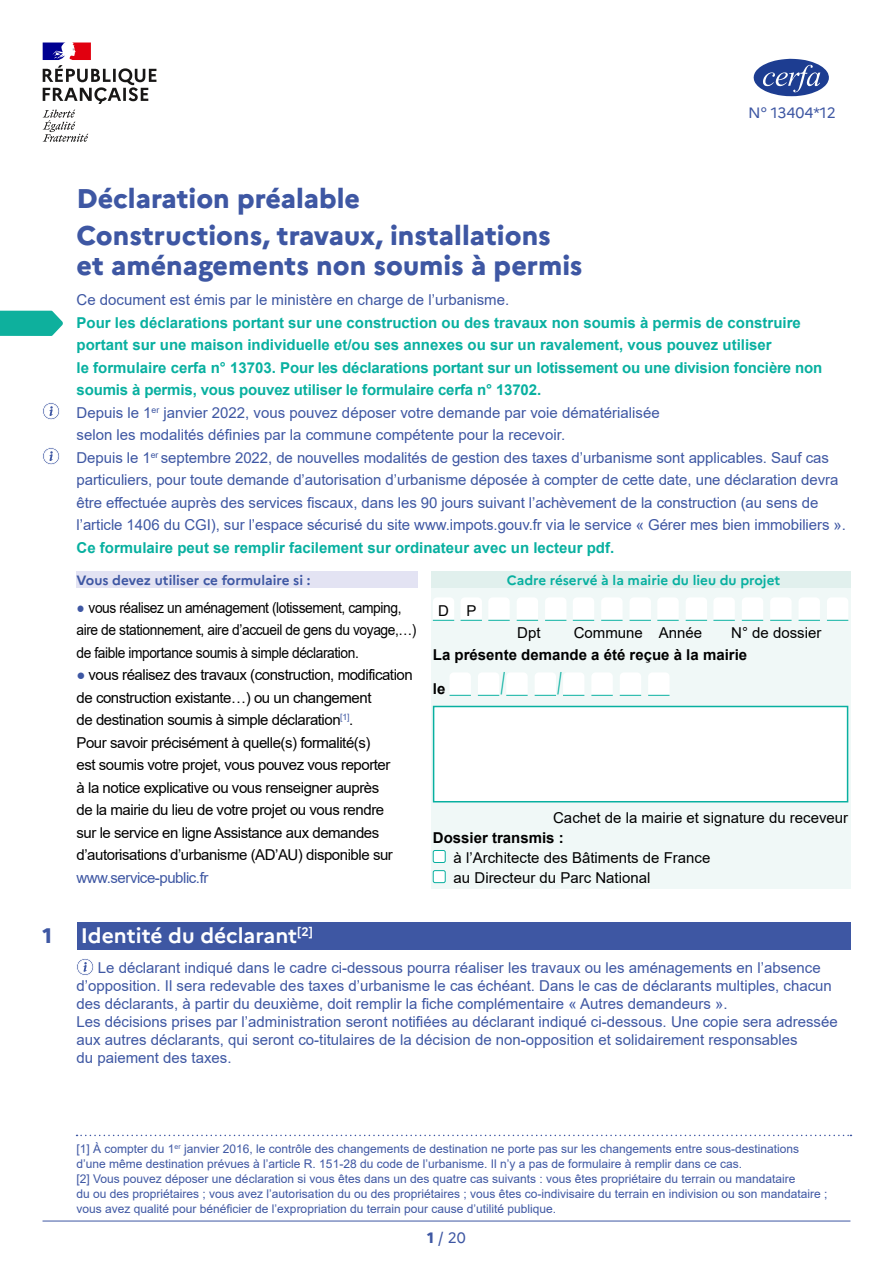
<style>
.page{position:relative;width:893px;height:1263px;background:#fff}
.page>*{position:absolute;margin:0;border:0;box-sizing:border-box;transform-origin:0 0}
.t1{font:30px "Arial";color:#08b0a0;scale:.5 1}
.h1_-_titre_cerfa{font:800 27px/30px "Marianne";color:#3e57a3}
.h2_-_titre_cadre{font:700 21px "Marianne";color:#fff}
.h2_-_titre_cadre-2{font:800 21px "Marianne";color:#3e57a3}
.LigneBleue_SousTitre{font:15px/22.5px "Arial";letter-spacing:-.005em;color:#3e57a3}
.h2_sous_titre_inform{font:15px/18px "Arial";color:#3e57a3}
.sur-titre_champs_-_n{font:15px/22.5px "Arial";letter-spacing:-.03em;color:#000}
.Ligne_Verte{font:700 15px/22.5px "Arial";color:#08b0a0}
.sur-titre_champs_-_n-2{font:15px/22.5px "Arial";letter-spacing:-.03em;color:#000;scale:.92 1}
.UtilisationFormulair{font:15px "Arial";color:#000}
.UtilisationFormulair-2{font:700 15px "Arial";color:#000}
.t2{font:15px "Marianne";letter-spacing:-.005em;color:#3e57a3}
.case_Mairie{font:15px "Arial";color:#000}
.UtilisationFormulair-3{font:700 13.5px "Marianne";color:#08b0a0}
.UtilisationFormulair-4{font:700 13.5px "Marianne";color:#3e57a3}
.notes_sans_filet{font:12px/15px "Arial";color:#3e57a3}
.notes{font:12px/15px "Arial";color:#3e57a3}
.s1{color:#3e57a3}
.s2{font-weight:800}
</style>
<div class="page">
<hr style="left:43px;top:1221px;width:807px;height:1px;background:#3e57a3">
<svg style="left:43px;top:43px;width:113px;height:61px"></svg>
<svg style="left:43px;top:110px;width:45px;height:32px"></svg>
<svg style="left:753px;top:59px;width:76px;height:37px"></svg>
<svg style="left:43px;top:403px;width:17px;height:17px"></svg>
<svg style="left:43px;top:448px;width:17px;height:17px"></svg>
<div style="left:77px;top:571px;width:341px;height:17px;background:#e3e3f3"></div>
<div style="left:431px;top:571px;width:419px;height:17px;background:#e1f0ed"></div>
<div style="left:431px;top:588px;width:419px;height:301px;background:#f0f8f7"></div>
<svg style="left:433px;top:598px;width:21px;height:23px"></svg>
<svg style="left:461px;top:598px;width:21px;height:23px"></svg>
<svg style="left:488px;top:598px;width:22px;height:23px"></svg>
<svg style="left:517px;top:598px;width:21px;height:23px"></svg>
<svg style="left:545px;top:598px;width:21px;height:23px"></svg>
<svg style="left:573px;top:598px;width:21px;height:23px"></svg>
<svg style="left:601px;top:598px;width:22px;height:23px"></svg>
<svg style="left:630px;top:598px;width:21px;height:23px"></svg>
<svg style="left:657px;top:598px;width:22px;height:23px"></svg>
<svg style="left:686px;top:598px;width:21px;height:23px"></svg>
<svg style="left:713px;top:598px;width:22px;height:23px"></svg>
<svg style="left:742px;top:598px;width:21px;height:23px"></svg>
<svg style="left:770px;top:598px;width:22px;height:23px"></svg>
<svg style="left:798px;top:598px;width:22px;height:23px"></svg>
<svg style="left:827px;top:598px;width:21px;height:23px"></svg>
<svg style="left:449px;top:673px;width:22px;height:23px"></svg>
<svg style="left:478px;top:673px;width:21px;height:23px"></svg>
<svg style="left:506px;top:673px;width:22px;height:23px"></svg>
<svg style="left:535px;top:673px;width:21px;height:23px"></svg>
<svg style="left:563px;top:673px;width:21px;height:23px"></svg>
<svg style="left:591px;top:673px;width:22px;height:23px"></svg>
<svg style="left:620px;top:673px;width:21px;height:23px"></svg>
<svg style="left:648px;top:673px;width:21px;height:23px"></svg>
<div style="left:434px;top:706px;width:414px;height:96px;background:#fff"></div>
<div style="left:433px;top:706px;width:415px;height:96px;border:2px solid #08b0a0"></div>
<div style="left:433px;top:850px;width:12px;height:12px;background:#fff;border-radius:2px"></div>
<div style="left:433px;top:850px;width:13px;height:13px;border:1px solid #08b0a0;border-radius:2px"></div>
<div style="left:433px;top:871px;width:12px;height:12px;background:#fff;border-radius:2px"></div>
<div style="left:433px;top:870px;width:13px;height:13px;border:1px solid #08b0a0;border-radius:2px"></div>
<svg style="left:0;top:311px;width:63px;height:25px;background:#21b6a5"></svg>
<svg style="left:77px;top:1135px;width:774px;height:1px"></svg>
<div style="left:77px;top:923px;width:773px;height:27px;background:#3e57a3"></div>
<svg style="left:77px;top:958px;width:17px;height:17px"></svg>
<p class="t2" style="left:748px;top:101px;width:89px">N° 13404*12</p>
<p class="h1_-_titre_cerfa" style="left:77px;top:183px;width:285px">Déclaration préalable</p>
<p class="h1_-_titre_cerfa" style="left:77px;top:220px;width:507px">Constructions, travaux, installations et aménagements non soumis à permis</p>
<p class="LigneBleue_SousTitre" style="left:77px;top:288px;width:434px">Ce document est émis par le ministère en charge de l’urbanisme.</p>
<p class="Ligne_Verte" style="left:77px;top:311px;width:747px">Pour les déclarations portant sur une construction ou des travaux non soumis à permis de construire portant sur une maison individuelle et/ou ses annexes ou sur un ravalement, vous pouvez utiliser<br>le formulaire cerfa n° 13703. Pour les déclarations portant sur un lotissement ou une division foncière non soumis à permis, vous pouvez utiliser le formulaire cerfa n° 13702.</p>
<p class="LigneBleue_SousTitre" style="left:77px;top:401px;width:585px">Depuis le 1<sup>er</sup> janvier 2022, vous pouvez déposer votre demande par voie dématérialisée selon les modalités définies par la commune compétente pour la recevoir.</p>
<p class="LigneBleue_SousTitre" style="left:77px;top:446px;width:771px">Depuis le 1<sup>er</sup> septembre 2022, de nouvelles modalités de gestion des taxes d’urbanisme sont applicables. Sauf cas particuliers, pour toute demande d’autorisation d’urbanisme déposée à compter de cette date, une déclaration devra être effectuée auprès des services fiscaux, dans les 90 jours suivant l’achèvement de la construction (au sens de l’article 1406 du CGI), sur l’espace sécurisé du site www.impots.gouv.fr via le service « Gérer mes bien immobiliers ».</p>
<p class="Ligne_Verte" style="left:77px;top:536px;width:539px">Ce formulaire peut se remplir facilement sur ordinateur avec un lecteur pdf.</p>
<p class="UtilisationFormulair-4" style="left:77px;top:572px;width:235px">Vous devez utiliser ce formulaire si :</p>
<p class="UtilisationFormulair-3" style="left:507px;top:572px;width:275px">Cadre réservé à la mairie du lieu du projet</p>
<p class="sur-titre_champs_-_n-2" style="left:77px;top:596px;width:371px"><span class="s1">●</span> vous réalisez un aménagement (lotissement, camping, aire de stationnement, aire d’accueil de gens du voyage,…) de faible importance soumis à simple déclaration.</p>
<p class="sur-titre_champs_-_n" style="left:77px;top:663px;width:338px"><span class="s1">●</span> vous réalisez des travaux (construction, modification de construction existante…) ou un changement<br>de destination soumis à simple déclaration<sup>[1]</sup>.</p>
<p class="sur-titre_champs_-_n" style="left:77px;top:731px;width:318px">Pour savoir précisément à quelle(s) formalité(s) est soumis votre projet, vous pouvez vous reporter à la notice explicative ou vous renseigner auprès de la mairie du lieu de votre projet ou vous rendre sur le service en ligne Assistance aux demandes d’autorisations d’urbanisme (AD’AU) disponible sur <span class="s1">www.service-public.fr</span></p>
<p class="case_Mairie" style="left:438px;top:600px;width:12px">D</p>
<p class="case_Mairie" style="left:466px;top:600px;width:12px">P</p>
<p class="UtilisationFormulair" style="left:517px;top:622px;width:25px">Dpt</p>
<p class="UtilisationFormulair" style="left:574px;top:622px;width:130px">Commune Année</p>
<p class="UtilisationFormulair" style="left:731px;top:622px;width:92px">N° de dossier</p>
<p class="UtilisationFormulair-2" style="left:433px;top:644px;width:316px">La présente demande a été reçue à la mairie</p>
<p class="UtilisationFormulair-2" style="left:433px;top:678px;width:14px">le</p>
<p class="t1" style="left:501px;top:663px;width:10px">/</p>
<p class="t1" style="left:557px;top:663px;width:10px">/</p>
<p class="UtilisationFormulair" style="left:553px;top:807px;width:297px">Cachet de la mairie et signature du receveur</p>
<p class="UtilisationFormulair-2" style="left:433px;top:827px;width:132px">Dossier transmis :</p>
<p class="UtilisationFormulair" style="left:454px;top:847px;width:258px">à l’Architecte des Bâtiments de France</p>
<p class="UtilisationFormulair" style="left:454px;top:867px;width:198px">au Directeur du Parc National</p>
<p class="h2_-_titre_cadre-2" style="left:43px;top:922px;width:11px">1</p>
<p class="h2_-_titre_cadre" style="left:81px;top:922px;width:233px">Identité du déclarant<sup>[2]</sup></p>
<p class="h2_sous_titre_inform" style="left:77px;top:959px;width:757px;text-indent:21px">Le déclarant indiqué dans le cadre ci-dessous pourra réaliser les travaux ou les aménagements en l’absence d’opposition. Il sera redevable des taxes d’urbanisme le cas échéant. Dans le cas de déclarants multiples, chacun des déclarants, à partir du deuxième, doit remplir la fiche complémentaire « Autres demandeurs ».</p>
<p class="h2_sous_titre_inform" style="left:77px;top:1013px;width:763px">Les décisions prises par l’administration seront notifiées au déclarant indiqué ci-dessous. Une copie sera adressée aux autres déclarants, qui seront co-titulaires de la décision de non-opposition et solidairement responsables<br>du paiement des taxes.</p>
<p class="notes" style="left:77px;top:1141px;width:724px">[1] À compter du 1<sup>er</sup> janvier 2016, le contrôle des changements de destination ne porte pas sur les changements entre sous-destinations d’une même destination prévues à l’article R. 151-28 du code de l’urbanisme. Il n’y a pas de formulaire à remplir dans ce cas.</p>
<p class="notes_sans_filet" style="left:77px;top:1171px;width:752px">[2] Vous pouvez déposer une déclaration si vous êtes dans un des quatre cas suivants : vous êtes propriétaire du terrain ou mandataire<br>du ou des propriétaires ; vous avez l’autorisation du ou des propriétaires ; vous êtes co-indivisaire du terrain en indivision ou son mandataire ; vous avez qualité pour bénéficier de l’expropriation du terrain pour cause d’utilité publique.</p>
<p class="t2" style="left:427px;top:1226px;width:40px"><span class="s2">1</span> / 20</p>
</div>
